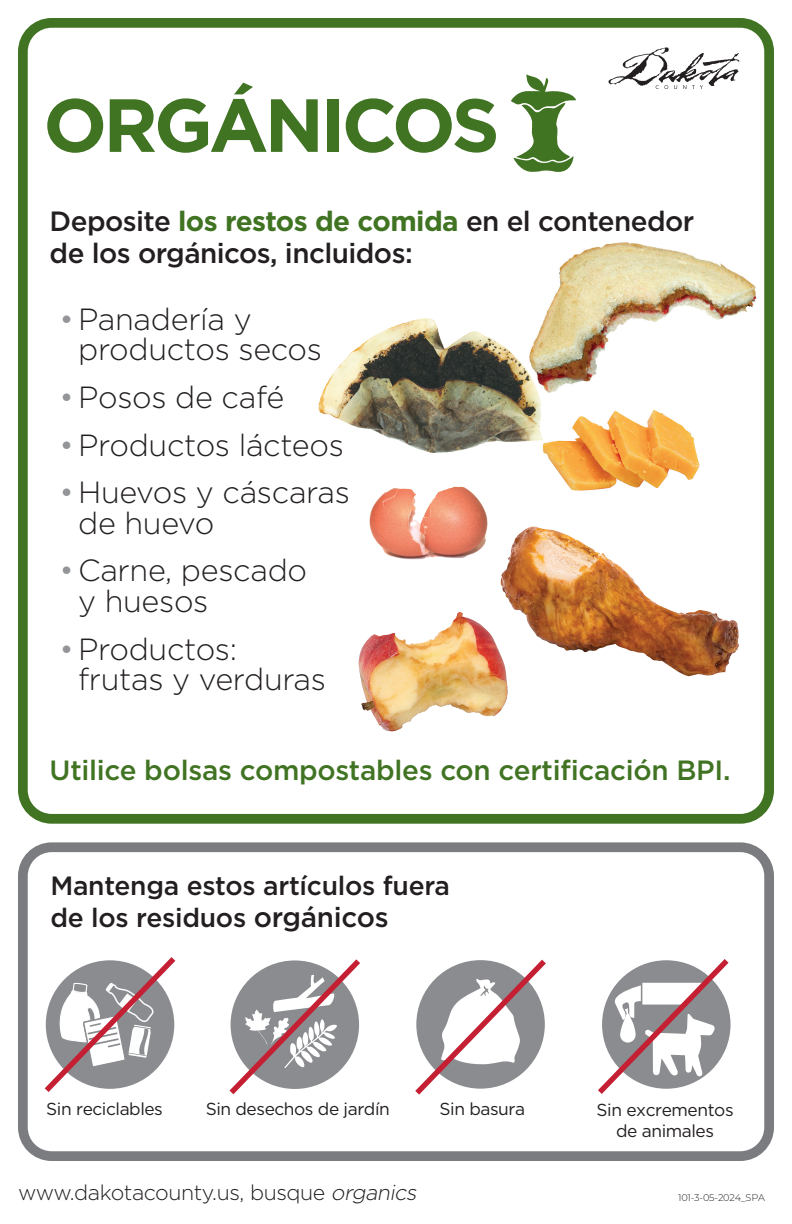
<style>
.page{position:relative;width:792px;height:1224px;background:#fff}
.page>*{position:absolute;margin:0;border:0;box-sizing:border-box;transform-origin:0 0}
.Sub_Head{font:700 75.1px "Gotham";letter-spacing:-.05em;color:#407322}
.t1{font:300 30.6px/30.6px "Gotham";letter-spacing:-.01em;color:#231f20}
.Body_copy{font:500 27.8px/32px "Gotham";letter-spacing:-.02em;color:#231f20}
.Body_copy-2{font:500 27.8px "Gotham";letter-spacing:-.01em;color:#407322}
.Body_copy-3{font:500 26.4px/32px "Gotham";letter-spacing:-.01em;color:#231f20}
.Body_copy-4{font:300 21.3px "Gotham";letter-spacing:-.02em;color:#231f20}
.t2{font:17.3px/20.8px "Gotham";letter-spacing:-.025em;color:#231f20;text-align:center}
.Body_copy-5{font:300 9.7px "Montserrat";letter-spacing:-.02em;color:#231f20}
.s1{font-weight:700;color:#407322}
.s2{color:#939598}
.s3{font-size:27.8px}
.s4{font-style:italic}
</style>
<div class="page">
<div style="left:18px;top:18px;width:756px;height:806px;border:10px solid #407322;border-radius:29px"></div>
<div style="left:18px;top:842px;width:756px;height:319px;border:10px solid #7a7c7f;border-radius:29px"></div>
<svg style="left:608px;top:47px;width:131px;height:42px"></svg>
<svg style="left:511px;top:74px;width:65px;height:98px"></svg>
<img style="left:552px;top:232px;width:214px;height:172px">
<img style="left:318px;top:302px;width:245px;height:151px">
<img style="left:533px;top:400px;width:173px;height:91px">
<img style="left:369px;top:486px;width:119px;height:74px">
<img style="left:500px;top:529px;width:239px;height:148px">
<img style="left:359px;top:612px;width:100px;height:110px">
<svg style="left:44px;top:957px;width:132px;height:135px"></svg>
<svg style="left:229px;top:959px;width:131px;height:136px"></svg>
<svg style="left:415px;top:959px;width:131px;height:136px"></svg>
<svg style="left:598px;top:959px;width:133px;height:135px"></svg>
<p class="Sub_Head" style="left:43px;top:75px;width:458px">ORGÁNICOS</p>
<p class="Body_copy" style="left:50px;top:205px;width:646px">Deposite <span class="s1">los restos de comida</span> en el contenedor de los orgánicos, incluidos:</p>
<p class="t1" style="left:78px;top:303px;width:246px;text-indent:-19px"><span class="s2">•</span>Panadería y productos secos</p>
<p class="t1" style="left:59px;top:381px;width:227px"><span class="s2">•</span>Posos de café</p>
<p class="t1" style="left:59px;top:429px;width:286px"><span class="s2">•</span>Productos lácteos</p>
<p class="t1" style="left:78px;top:476px;width:273px;text-indent:-19px"><span class="s2">•</span>Huevos y cáscaras de huevo</p>
<p class="t1" style="left:78px;top:554px;width:231px;text-indent:-19px"><span class="s2">•</span>Carne, pescado y huesos</p>
<p class="t1" style="left:78px;top:633px;width:249px;text-indent:-19px"><span class="s2">•</span>Productos: frutas y verduras</p>
<p class="Body_copy-2" style="left:50px;top:752px;width:683px">Utilice bolsas compostables con certificación BPI.</p>
<p class="Body_copy-3" style="left:50px;top:870px;width:401px">Mantenga estos artículos fuera de los residuos <span class="s3">orgánicos</span></p>
<p class="t2" style="left:46px;top:1098px;width:118px">Sin reciclables</p>
<p class="t2" style="left:206px;top:1098px;width:186px">Sin desechos de jardín</p>
<p class="t2" style="left:440px;top:1098px;width:87px">Sin basura</p>
<p class="t2" style="left:597px;top:1099px;width:139px">Sin excrementos de animales</p>
<p class="Body_copy-4" style="left:18px;top:1179px;width:405px">www.dakotacounty.us, busque <span class="s4">organics</span></p>
<p class="Body_copy-5" style="left:678px;top:1191px;width:88px">101-3-05-2024_SPA</p>
</div>
